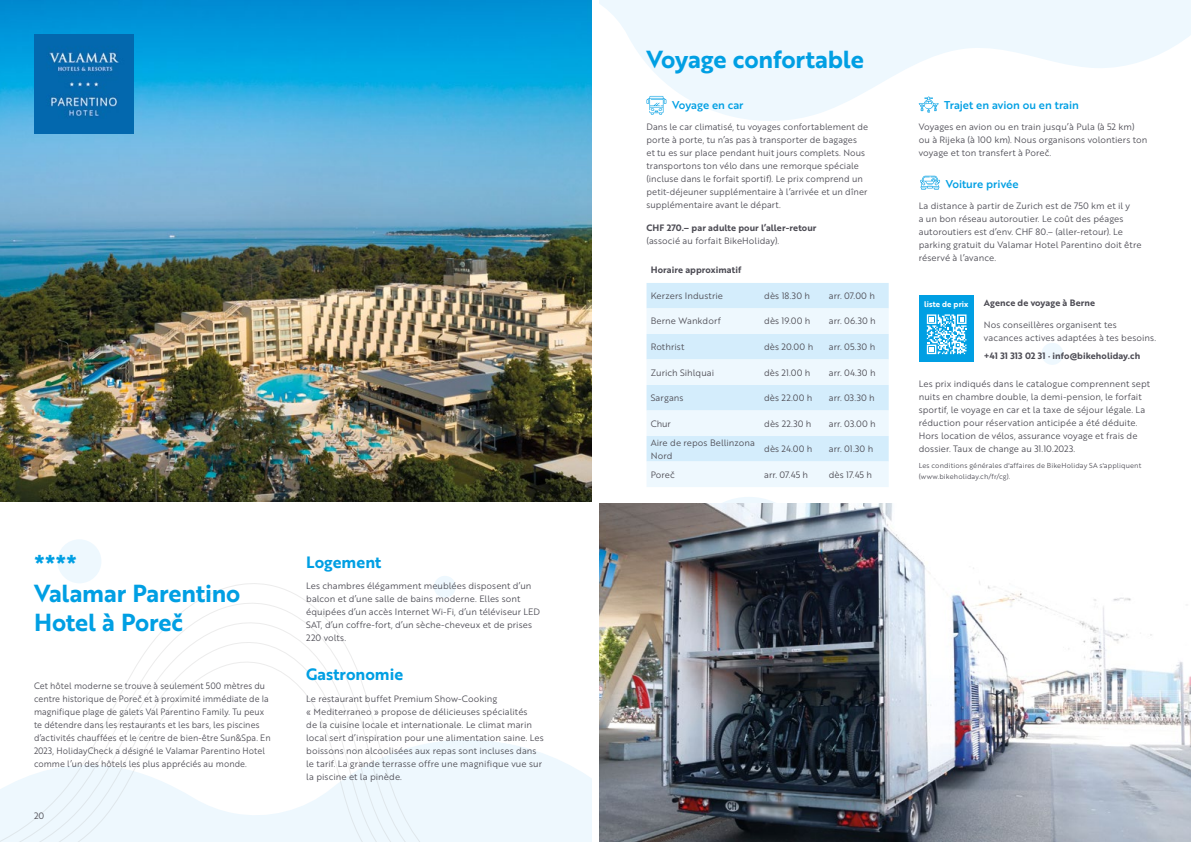
<style>
.page{position:relative;width:1191px;height:842px;background:#fff}
.page>*{position:absolute;margin:0;border:0;box-sizing:border-box;transform-origin:0 0}
.t1{font:24px/28.8px "Brother 1816 Bold";letter-spacing:-.005em;color:#009fe3}
.t2{font:16px "Brother 1816 Bold";color:#009fe3}
.t3{font:500 11px "Brother 1816";color:#009fe3}
.t4{font:9px/13px "Brother 1816 Book";letter-spacing:.01em;color:#4e4d55}
.t5{font:9px/13px "Brother 1816 Book";letter-spacing:.01em;color:#4e4d55;scale:.95 1}
.t6{font:9px "Brother 1816 Bold";letter-spacing:.01em;color:#4e4d55}
.t7{font:8px "Brother 1816 Bold";letter-spacing:.015em;color:#fff}
.t8{font:7px/11px "Brother 1816 Book";letter-spacing:.015em;color:#4e4d55}
</style>
<div class="page">
<svg style="left:599px;top:0;width:592px;height:121px;fill:#eef8fe"></svg>
<svg style="left:723px;top:497px;width:52px;height:6px"></svg>
<svg style="left:57px;top:539px;width:44px;height:37px"></svg>
<svg style="left:1041px;top:343px;width:22px;height:22px"></svg>
<svg style="left:0;top:576px;width:467px;height:266px"></svg>
<svg style="left:467px;top:740px;width:125px;height:102px;background:#f0f8fe"></svg>
<img style="left:0;top:0;width:592px;height:502px">
<img style="left:599px;top:503px;width:592px;height:339px">
<div style="left:646px;top:283px;width:242px;height:25px;background:#d4edfc"></div>
<svg style="left:646px;top:308px;width:242px;height:179px;background:#e3f3fd"></svg>
<svg style="left:918px;top:96px;width:20px;height:17px"></svg>
<svg style="left:646px;top:96px;width:20px;height:19px"></svg>
<svg style="left:920px;top:176px;width:20px;height:14px"></svg>
<svg style="left:919px;top:295px;width:55px;height:67px;background:#37b3e9"></svg>
<img style="left:34px;top:34px;width:99px;height:99px">
<h1 class="t1" style="left:34px;top:549px;width:208px">****<br>Valamar Parentino<br>Hotel à Poreč</h1>
<p class="t5" style="left:34px;top:678px;width:250px">Cet hôtel moderne se trouve à seulement 500 mètres du centre historique de Poreč et à proximité immédiate de la magnifique plage de galets Val Parentino Family. Tu peux te détendre dans les restaurants et les bars, les piscines d’activités chauffées et le centre de bien-être Sun&amp;Spa. En 2023, HolidayCheck a désigné le Valamar Parentino Hotel comme l’un des hôtels les plus appréciés au monde.</p>
<p class="t4" style="left:34px;top:809px;width:12px">20</p>
<h2 class="t2" style="left:306px;top:550px;width:77px">Logement</h2>
<p class="t4" style="left:306px;top:579px;width:235px">Les chambres élégamment meublées disposent d’un balcon et d’une salle de bains moderne. Elles sont équipées d’un accès Internet Wi-Fi, d’un téléviseur LED SAT, d’un coffre-fort, d’un sèche-cheveux et de prises 220 volts.</p>
<h2 class="t2" style="left:306px;top:662px;width:98px">Gastronomie</h2>
<p class="t4" style="left:306px;top:691px;width:239px">Le restaurant buffet Premium Show-Cooking<br>« Mediterraneo » propose de délicieuses spécialités<br>de la cuisine locale et internationale. Le climat marin local sert d’inspiration pour une alimentation saine. Les boissons non alcoolisées aux repas sont incluses dans le tarif. La grande terrasse offre une magnifique vue sur la piscine et la pinède.</p>
<h1 class="t1" style="left:646px;top:44px;width:219px">Voyage confortable</h1>
<p class="t3" style="left:672px;top:97px;width:73px">Voyage en car</p>
<p class="t4" style="left:646px;top:120px;width:223px">Dans le car climatisé, tu voyages confortablement de porte à porte, tu n’as pas à transporter de bagages<br>et tu es sur place pendant huit jours complets. Nous transportons ton vélo dans une remorque spéciale (incluse dans le forfait sportif). Le prix comprend un petit-déjeuner supplémentaire à l’arrivée et un dîner supplémentaire avant le départ.</p>
<p class="t6" style="left:646px;top:221px;width:171px">CHF 270.– par adulte pour l’aller-retour</p>
<p class="t4" style="left:646px;top:234px;width:134px">(associé au forfait BikeHoliday).</p>
<p class="t6" style="left:651px;top:263px;width:92px">Horaire approximatif</p>
<p class="t4" style="left:651px;top:289px;width:74px">Kerzers Industrie</p>
<p class="t4" style="left:764px;top:289px;width:47px">dès 18.30 h</p>
<p class="t4" style="left:829px;top:289px;width:48px">arr. 07.00 h</p>
<p class="t4" style="left:651px;top:314px;width:71px">Berne Wankdorf</p>
<p class="t4" style="left:764px;top:314px;width:48px">dès 19.00 h</p>
<p class="t4" style="left:829px;top:314px;width:48px">arr. 06.30 h</p>
<p class="t4" style="left:651px;top:340px;width:35px">Rothrist</p>
<p class="t4" style="left:764px;top:340px;width:51px">dès 20.00 h</p>
<p class="t4" style="left:829px;top:340px;width:48px">arr. 05.30 h</p>
<p class="t4" style="left:651px;top:365px;width:65px">Zurich Sihlquai</p>
<p class="t4" style="left:764px;top:365px;width:48px">dès 21.00 h</p>
<p class="t4" style="left:829px;top:365px;width:48px">arr. 04.30 h</p>
<p class="t4" style="left:651px;top:391px;width:34px">Sargans</p>
<p class="t4" style="left:764px;top:391px;width:50px">dès 22.00 h</p>
<p class="t4" style="left:829px;top:391px;width:47px">arr. 03.30 h</p>
<p class="t4" style="left:651px;top:416px;width:22px">Chur</p>
<p class="t4" style="left:764px;top:416px;width:49px">dès 22.30 h</p>
<p class="t4" style="left:829px;top:416px;width:48px">arr. 03.00 h</p>
<p class="t4" style="left:651px;top:435px;width:106px">Aire de repos Bellinzona<br>Nord</p>
<p class="t4" style="left:764px;top:442px;width:50px">dès 24.00 h</p>
<p class="t4" style="left:829px;top:442px;width:46px">arr. 01.30 h</p>
<p class="t4" style="left:651px;top:467px;width:26px">Poreč</p>
<p class="t4" style="left:764px;top:467px;width:45px">arr. 07.45 h</p>
<p class="t4" style="left:829px;top:467px;width:45px">dès 17.45 h</p>
<p class="t3" style="left:944px;top:97px;width:136px">Trajet en avion ou en train</p>
<p class="t4" style="left:918px;top:120px;width:230px">Voyages en avion ou en train jusqu’à Pula (à 52 km) ou à Rijeka (à 100 km). Nous organisons volontiers ton voyage et ton transfert à Poreč.</p>
<p class="t3" style="left:945px;top:175px;width:74px">Voiture privée</p>
<p class="t4" style="left:918px;top:199px;width:224px">La distance à partir de Zurich est de 750 km et il y<br>a un bon réseau autoroutier. Le coût des péages autoroutiers est d’env. CHF 80.– (aller-retour). Le parking gratuit du Valamar Hotel Parentino doit être réservé à l’avance.</p>
<p class="t7" style="left:924px;top:298px;width:46px">liste de prix</p>
<p class="t6" style="left:984px;top:296px;width:112px">Agence de voyage à Berne</p>
<p class="t4" style="left:984px;top:318px;width:174px">Nos conseillères organisent tes vacances actives adaptées à tes besoins.</p>
<p class="t6" style="left:984px;top:349px;width:158px">+41 31 313 02 31 · info@bikeholiday.ch</p>
<p class="t4" style="left:918px;top:377px;width:233px">Les prix indiqués dans le catalogue comprennent sept nuits en chambre double, la demi-pension, le forfait sportif, le voyage en car et la taxe de séjour légale. La réduction pour réservation anticipée a été déduite.<br>Hors location de vélos, assurance voyage et frais de dossier. Taux de change au 31.10.2023.</p>
<p class="t8" style="left:918px;top:460px;width:224px">Les conditions générales d'affaires de BikeHoliday SA s'appliquent (www.bikeholiday.ch/fr/cg).</p>
</div>
